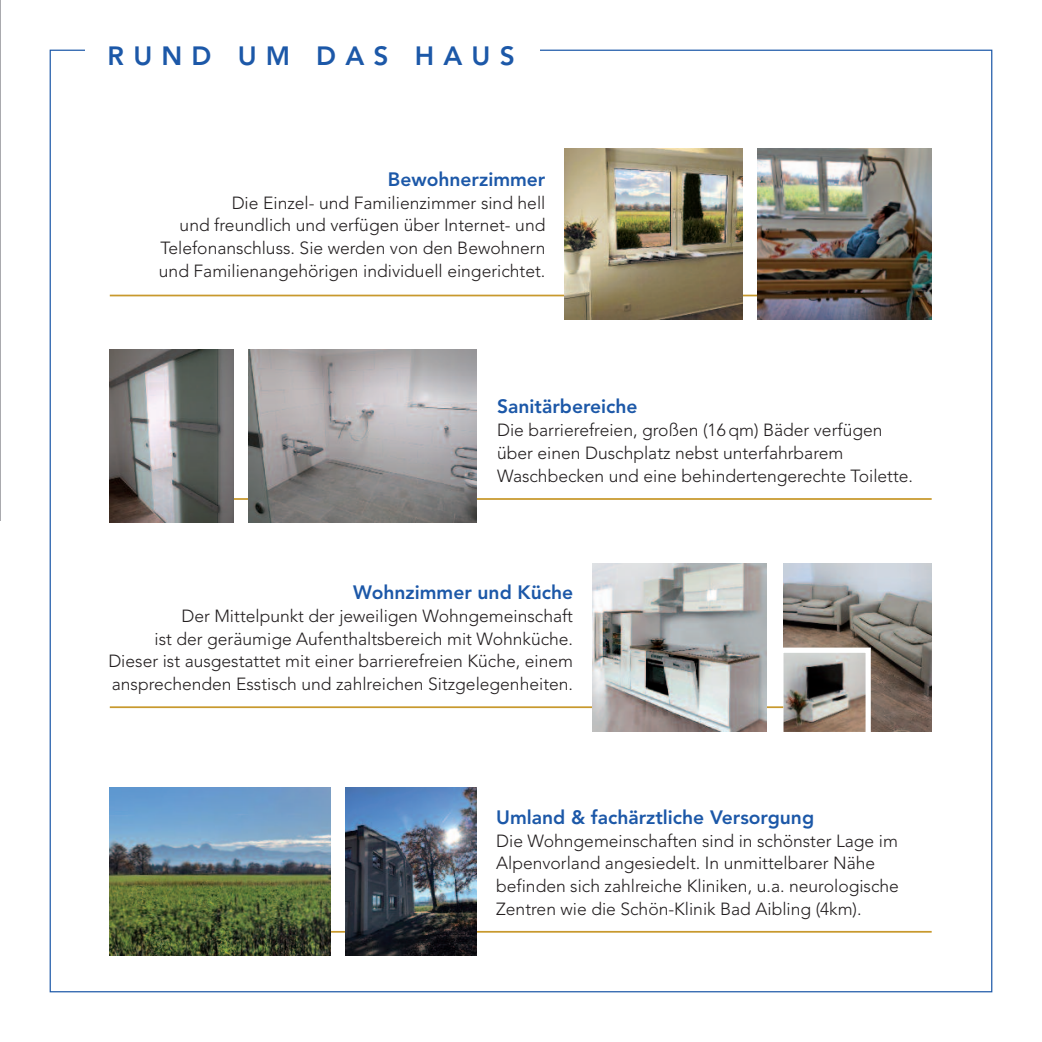
<style>
.page{position:relative;width:1042px;height:1042px;background:#fff}
.page>*{position:absolute;margin:0;border:0;box-sizing:border-box;transform-origin:0 0}
.t1{font:800 26.25px "Avenir";letter-spacing:.35em;color:#1c58a8}
.t2{font:800 19.25px "Avenir";color:#1c58a8}
.t3{font:300 17.5px/22.8px "Avenir";color:#231f20;text-align:right}
</style>
<div class="page">
<hr style="left:0;top:0;width:1px;height:521px;background:#a8a9ad">
<hr style="left:110px;top:295px;width:821px;height:1px;background:#c8992d">
<hr style="left:122px;top:931px;width:809px;height:1px;background:#c8992d">
<img style="left:757px;top:149px;width:174px;height:171px">
<img style="left:564px;top:149px;width:179px;height:171px">
<img style="left:783px;top:564px;width:148px;height:168px">
<img style="left:784px;top:653px;width:81px;height:78px">
<div style="left:778px;top:647px;width:93px;height:90px;border:5px solid #fff"></div>
<img style="left:346px;top:787px;width:131px;height:168px">
<img style="left:109px;top:787px;width:222px;height:168px">
<hr style="left:136px;top:498px;width:795px;height:2px;background:#c8992d">
<img style="left:109px;top:349px;width:125px;height:173px">
<img style="left:248px;top:349px;width:228px;height:173px">
<hr style="left:110px;top:706px;width:673px;height:2px;background:#c8992d">
<img style="left:592px;top:564px;width:174px;height:168px">
<h1 class="t1" style="left:108px;top:45px;width:409px">RUND UM DAS HAUS</h1>
<p class="t2" style="left:388px;top:171px;width:159px">Bewohnerzimmer</p>
<p class="t3" style="left:159px;top:193px;width:388px">Die Einzel- und Familienzimmer sind hell<br>und freundlich und verfügen über Internet- und Telefonanschluss. Sie werden von den Bewohnern und Familienangehörigen individuell eingerichtet.</p>
<p class="t2" style="left:497px;top:399px;width:142px">Sanitärbereiche</p>
<p class="t3" style="left:497px;top:420px;width:417px;text-align:left">Die barrierefreien, großen (16qm) Bäder verfügen über einen Duschplatz nebst unterfahrbarem<br>Waschbecken und eine behindertengerechte Toilette.</p>
<p class="t2" style="left:353px;top:584px;width:221px">Wohnzimmer und Küche</p>
<p class="t3" style="left:108px;top:606px;width:466px">Der Mittelpunkt der jeweiligen Wohngemeinschaft<br>ist der geräumige Aufenthaltsbereich mit Wohnküche.<br>Dieser ist ausgestattet mit einer barrierefreien Küche, einem ansprechenden Esstisch und zahlreichen Sitzgelegenheiten.</p>
<p class="t2" style="left:496px;top:809px;width:319px">Umland &amp; fachärztliche Versorgung</p>
<p class="t3" style="left:496px;top:830px;width:404px;text-align:left">Die Wohngemeinschaften sind in schönster Lage im Alpenvorland angesiedelt. In unmittelbarer Nähe befinden sich zahlreiche Kliniken, u.a. neurologische Zentren wie die Schön-Klinik Bad Aibling (4km).</p>
</div>
